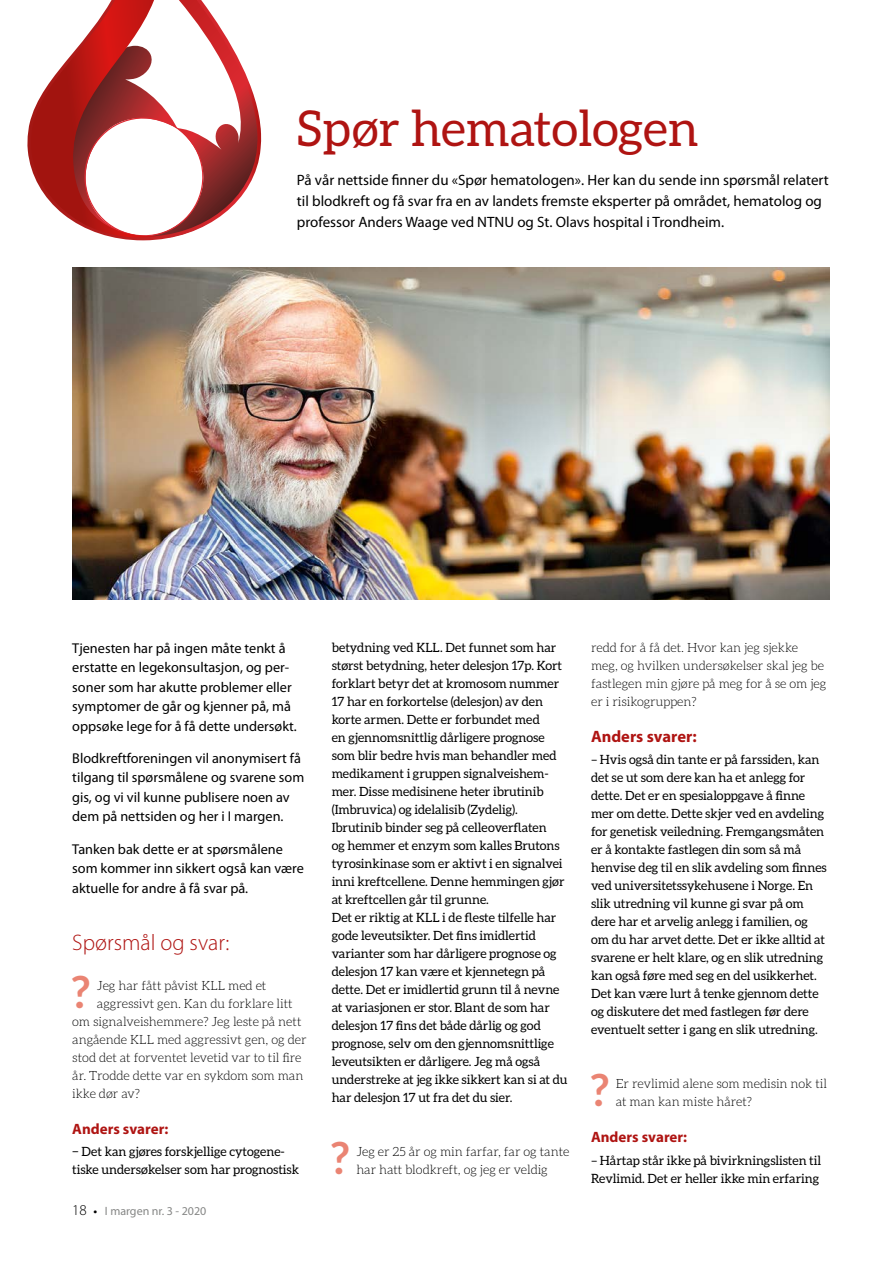
<style>
.page{position:relative;width:893px;height:1263px;background:#fff}
.page>*{position:absolute;margin:0;border:0;box-sizing:border-box;transform-origin:0 0}
.t1{font:49.5px "Aleo";color:#af1412}
.t2{font:700 44.25px "Aleo";color:#ea8473}
.t3{font:300 22.5px "Myriad Pro";color:#af1412}
.t4{font:700 16.5px "Myriad Pro";color:#af1412}
.t5{font:15px/21px "Myriad Pro";color:#000}
.t6{font:700 15px "Myriad Pro";color:#af1412}
.t7{font:14.25px/19.5px "Myriad Pro";color:#000}
.t8{font:12.75px/18px "Aleo";letter-spacing:-.005em;color:#000}
.t9{font:300 12.75px/18px "Aleo";letter-spacing:-.005em;color:#000}
.t10{font:12px "Myriad Pro";color:#868786}
.s1{font-weight:300;font-size:15px;color:#000}
.s2{font-weight:600;color:#000}
</style>
<div class="page">
<svg style="left:30px;top:0;width:231px;height:241px"></svg>
<img style="left:72px;top:268px;width:757px;height:332px">
<h1 class="t1" style="left:297px;top:101px;width:403px">Spør hematologen</h1>
<p class="t5" style="left:297px;top:170px;width:533px">På vår nettside finner du «Spør hematologen». Her kan du sende inn spørsmål relatert til blodkreft og få svar fra en av landets fremste eksperter på området, hematolog og professor Anders Waage ved NTNU og St. Olavs hospital i Trondheim.</p>
<p class="t7" style="left:72px;top:638px;width:226px">Tjenesten har på ingen måte tenkt å erstatte en legekonsultasjon, og per&shy;soner som har akutte problemer eller symptomer de går og kjenner på, må oppsøke lege for å få dette undersøkt.</p>
<p class="t7" style="left:72px;top:748px;width:233px">Blodkreftforeningen vil anonymisert få tilgang til spørsmålene og svarene som gis, og vi vil kunne publisere noen av dem på nettsiden og her i I margen.</p>
<p class="t7" style="left:72px;top:839px;width:233px">Tanken bak dette er at spørsmålene som kommer inn sikkert også kan være aktuelle for andre å få svar på.</p>
<h3 class="t3" style="left:72px;top:930px;width:159px">Spørsmål og svar:</h3>
<h2 class="t2" style="left:72px;top:966px;width:20px">?</h2>
<p class="t9" style="left:97px;top:976px;width:171px">Jeg har fått påvist KLL med et</p>
<p class="t9" style="left:97px;top:994px;width:197px">aggressivt gen. Kan du forklare litt</p>
<p class="t9" style="left:72px;top:1012px;width:231px">om signalveishemmere? Jeg leste på nett</p>
<p class="t9" style="left:72px;top:1030px;width:236px">angående KLL med aggressivt gen, og der</p>
<p class="t9" style="left:72px;top:1048px;width:231px">stod det at forventet levetid var to til fire</p>
<p class="t9" style="left:72px;top:1066px;width:233px">år. Trodde dette var en sykdom som man</p>
<p class="t9" style="left:72px;top:1084px;width:69px">ikke dør av?</p>
<p class="t6" style="left:72px;top:1120px;width:97px">Anders svarer:</p>
<p class="t8" style="left:72px;top:1142px;width:228px">− Det kan gjøres forskjellige cytogene&shy;tiske undersøkelser som har prognostisk</p>
<p class="t10" style="left:72px;top:1204px;width:136px"><span class="s1">18</span> <span class="s2">•</span> I margen nr. 3 - 2020</p>
<p class="t8" style="left:332px;top:638px;width:237px">betydning ved KLL. Det funnet som har størst betydning, heter delesjon 17p. Kort forklart betyr det at kromosom nummer 17 har en forkortelse (delesjon) av den korte armen. Dette er forbundet med<br>en gjennomsnittlig dårligere prognose som blir bedre hvis man behandler med medikament i gruppen signalveishem&shy;mer. Disse medisinene heter ibrutinib (Imbruvica) og idelalisib (Zydelig).<br>Ibrutinib binder seg på celleoverflaten<br>og hemmer et enzym som kalles Brutons tyrosinkinase som er aktivt i en signalvei inni kreftcellene. Denne hemmingen gjør at kreftcellen går til grunne.<br>Det er riktig at KLL i de fleste tilfelle har gode leveutsikter. Det fins imidlertid varianter som har dårligere prognose og delesjon 17 kan være et kjennetegn på dette. Det er imidlertid grunn til å nevne at variasjonen er stor. Blant de som har delesjon 17 fins det både dårlig og god prognose, selv om den gjennomsnittlige leveutsikten er dårligere. Jeg må også understreke at jeg ikke sikkert kan si at du har delesjon 17 ut fra det du sier.</p>
<h2 class="t2" style="left:331px;top:1133px;width:20px">?</h2>
<p class="t9" style="left:356px;top:1143px;width:215px">Jeg er 25 år og min farfar, far og tante har hatt blodkreft, og jeg er veldig</p>
<p class="t9" style="left:591px;top:639px;width:237px">redd for å få det. Hvor kan jeg sjekke meg, og hvilken undersøkelser skal jeg be fastlegen min gjøre på meg for å se om jeg er i risikogruppen?</p>
<p class="t4" style="left:591px;top:727px;width:107px">Anders svarer:</p>
<p class="t8" style="left:591px;top:751px;width:237px">– Hvis også din tante er på farssiden, kan det se ut som dere kan ha et anlegg for dette. Det er en spesialoppgave å finne mer om dette. Dette skjer ved en avdeling for genetisk veiledning. Fremgangsmåten er å kontakte fastlegen din som så må henvise deg til en slik avdeling som finnes ved universitetssykehusene i Norge. En slik utredning vil kunne gi svar på om dere har et arvelig anlegg i familien, og om du har arvet dette. Det er ikke alltid at svarene er helt klare, og en slik utredning kan også føre med seg en del usikkerhet.<br>Det kan være lurt å tenke gjennom dette og diskutere det med fastlegen før dere eventuelt setter i gang en slik utredning.</p>
<h2 class="t2" style="left:590px;top:1065px;width:20px">?</h2>
<p class="t9" style="left:616px;top:1075px;width:213px">Er revlimid alene som medisin nok til at man kan miste håret?</p>
<p class="t6" style="left:591px;top:1129px;width:97px">Anders svarer:</p>
<p class="t8" style="left:591px;top:1151px;width:232px">– Hårtap står ikke på bivirkningslisten til<br>Revlimid. Det er heller ikke min erfaring</p>
</div>
